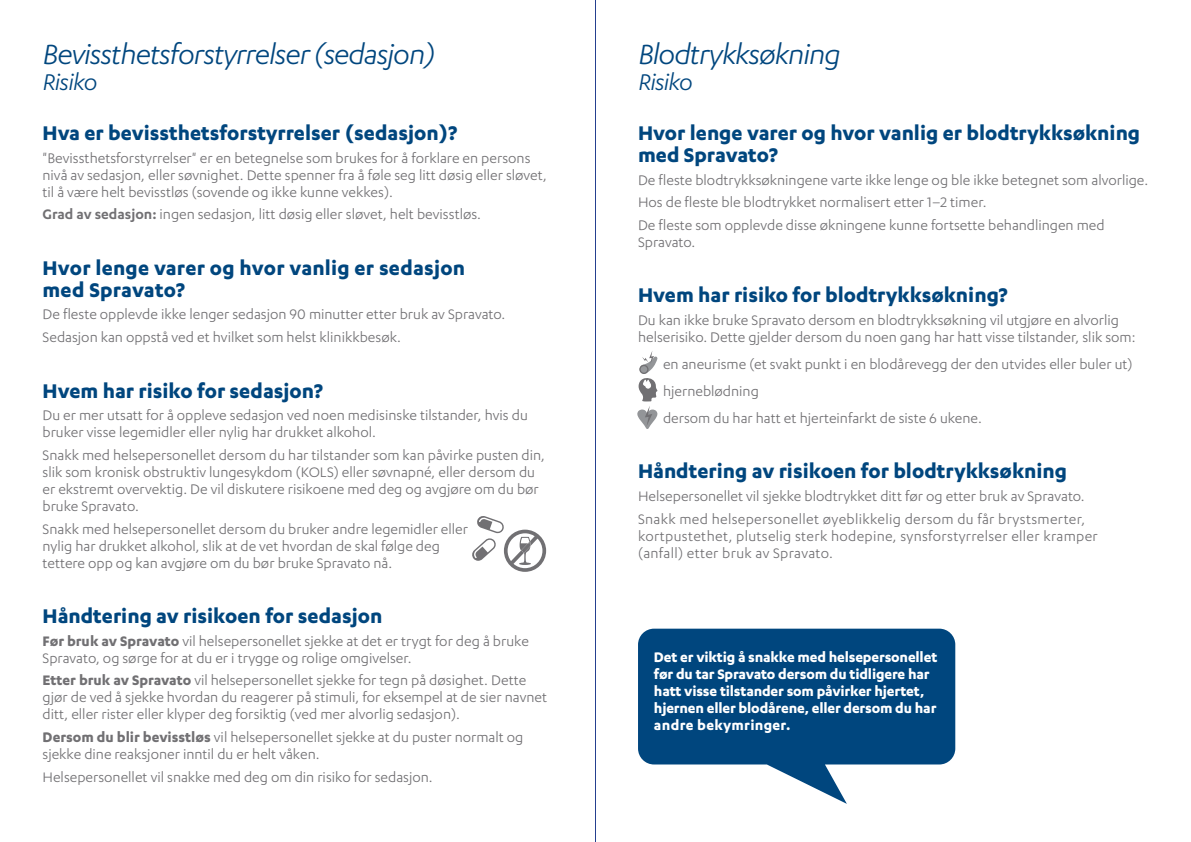
<style>
.page{position:relative;width:1191px;height:842px;background:#fff}
.page>*{position:absolute;margin:0;border:0;box-sizing:border-box;transform-origin:0 0}
.t1{font:italic 32px "Karbon";letter-spacing:-.03em;color:#00467e}
.t2{font:italic 26.2px "Karbon";letter-spacing:-.03em;color:#00467e}
.t3{font:700 23px/22px "Karbon";color:#00467e}
.t4{font:16px/17px "Karbon";color:#717073}
.t5{font:700 16px/17px "Karbon";letter-spacing:-.01em;color:#fff}
.t6{font:16px/17px "Karbon";letter-spacing:.02em;color:#717073}
.s1{font-weight:600}
.s2{font-weight:700}
</style>
<div class="page">
<svg style="left:638px;top:629px;width:317px;height:175px;fill:#00467e"></svg>
<svg style="left:472px;top:516px;width:74px;height:56px"></svg>
<svg style="left:637px;top:351px;width:21px;height:78px"></svg>
<hr style="left:595px;top:0;width:1px;height:842px;background:#25408f">
<h1 class="t1" style="left:43px;top:37px;width:393px">Bevissthetsforstyrrelser (sedasjon)</h1>
<h2 class="t2" style="left:43px;top:68px;width:56px">Risiko</h2>
<h3 class="t3" style="left:43px;top:121px;width:416px">Hva er bevissthetsforstyrrelser (sedasjon)?</h3>
<p class="t4" style="left:43px;top:149px;width:506px">"Bevissthetsforstyrrelser" er en betegnelse som brukes for å forklare en persons nivå av sedasjon, eller søvnighet. Dette spenner fra å føle seg litt døsig eller sløvet, til å være helt bevisstløs (sovende og ikke kunne vekkes).</p>
<p class="t4" style="left:43px;top:206px;width:440px"><span class="s1">Grad av sedasjon:</span> ingen sedasjon, litt døsig eller sløvet, helt bevisstløs.</p>
<h3 class="t3" style="left:43px;top:256px;width:424px">Hvor lenge varer og hvor vanlig er sedasjon med Spravato?</h3>
<p class="t4" style="left:43px;top:303px;width:464px;line-height:22.7px">De fleste opplevde ikke lenger sedasjon 90 minutter etter bruk av Spravato.<br>Sedasjon kan oppstå ved et hvilket som helst klinikkbesøk.</p>
<h3 class="t3" style="left:43px;top:379px;width:282px">Hvem har risiko for sedasjon?</h3>
<p class="t4" style="left:43px;top:406px;width:487px">Du er mer utsatt for å oppleve sedasjon ved noen medisinske tilstander, hvis du bruker visse legemidler eller nylig har drukket alkohol.</p>
<p class="t4" style="left:43px;top:446px;width:504px">Snakk med helsepersonellet dersom du har tilstander som kan påvirke pusten din, slik som kronisk obstruktiv lungesykdom (KOLS) eller søvnapné, eller dersom du er ekstremt overvektig. De vil diskutere risikoene med deg og avgjøre om du bør bruke Spravato.</p>
<p class="t4" style="left:43px;top:520px;width:427px">Snakk med helsepersonellet dersom du bruker andre legemidler eller nylig har drukket alkohol, slik at de vet hvordan de skal følge deg tettere opp og kan avgjøre om du bør bruke Spravato nå.</p>
<h3 class="t3" style="left:43px;top:604px;width:341px">Håndtering av risikoen for sedasjon</h3>
<p class="t4" style="left:43px;top:632px;width:488px"><span class="s2">Før bruk av Spravato</span> vil helsepersonellet sjekke at det er trygt for deg å bruke<br>Spravato, og sørge for at du er i trygge og rolige omgivelser.</p>
<p class="t4" style="left:43px;top:671px;width:506px"><span class="s2">Etter bruk av Spravato</span> vil helsepersonellet sjekke for tegn på døsighet. Dette gjør de ved å sjekke hvordan du reagerer på stimuli, for eksempel at de sier navnet ditt, eller rister eller klyper deg forsiktig (ved mer alvorlig sedasjon).</p>
<p class="t4" style="left:43px;top:728px;width:482px"><span class="s2">Dersom du blir bevisstløs</span> vil helsepersonellet sjekke at du puster normalt og sjekke dine reaksjoner inntil du er helt våken.</p>
<p class="t4" style="left:43px;top:768px;width:392px">Helsepersonellet vil snakke med deg om din risiko for sedasjon.</p>
<h1 class="t1" style="left:638px;top:37px;width:204px">Blodtrykksøkning</h1>
<h2 class="t2" style="left:638px;top:68px;width:56px">Risiko</h2>
<h3 class="t3" style="left:638px;top:121px;width:503px">Hvor lenge varer og hvor vanlig er blodtrykksøkning med Spravato?</h3>
<p class="t4" style="left:638px;top:168px;width:511px;line-height:22.7px">De fleste blodtrykksøkningene varte ikke lenge og ble ikke betegnet som alvorlige.<br>Hos de fleste ble blodtrykket normalisert etter 1–2 timer.<br>De fleste som opplevde disse økningene kunne fortsette behandlingen med</p>
<p class="t4" style="left:638px;top:233px;width:59px">Spravato.</p>
<h3 class="t3" style="left:638px;top:284px;width:371px">Hvem har risiko for blodtrykksøkning?</h3>
<p class="t4" style="left:638px;top:311px;width:499px">Du kan ikke bruke Spravato dersom en blodtrykksøkning vil utgjøre en alvorlig helserisiko. Dette gjelder dersom du noen gang har hatt visse tilstander, slik som:</p>
<p class="t4" style="left:663px;top:350px;width:471px;line-height:26.9px">en aneurisme (et svakt punkt i en blodårevegg der den utvides eller buler ut) hjerneblødning<br>dersom du har hatt et hjerteinfarkt de siste 6 ukene.</p>
<h3 class="t3" style="left:638px;top:459px;width:430px">Håndtering av risikoen for blodtrykksøkning</h3>
<p class="t4" style="left:638px;top:484px;width:449px;line-height:22.7px">Helsepersonellet vil sjekke blodtrykket ditt før og etter bruk av Spravato.<br>Snakk med helsepersonellet øyeblikkelig dersom du får brystsmerter,</p>
<p class="t6" style="left:638px;top:527px;width:461px">kortpustethet, plutselig sterk hodepine, synsforstyrrelser eller kramper (anfall) etter bruk av Spravato.</p>
<p class="t5" style="left:654px;top:648px;width:285px">Det er viktig å snakke med helsepersonellet før du tar Spravato dersom du tidligere har hatt visse tilstander som påvirker hjertet, hjernen eller blodårene, eller dersom du har andre bekymringer.</p>
</div>
